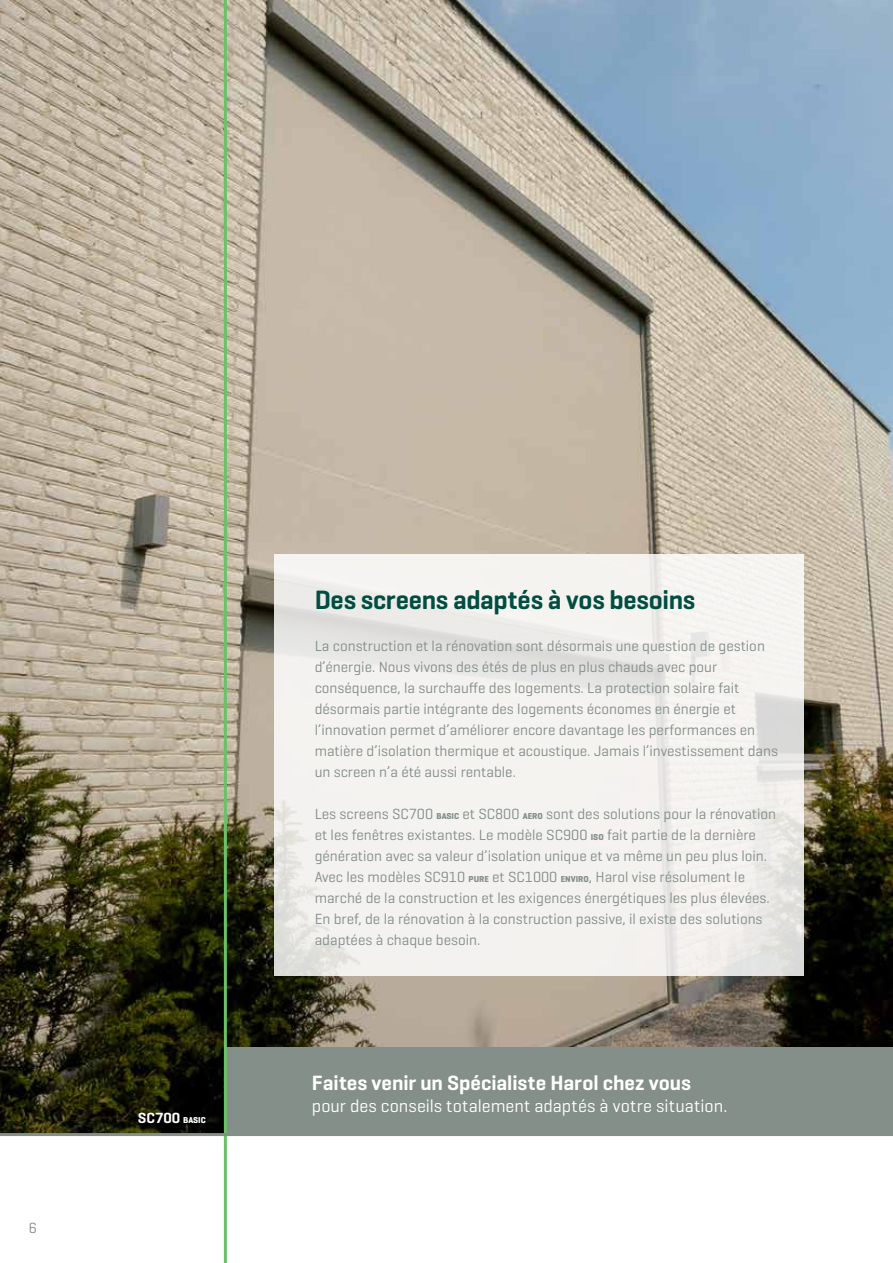
<style>
.page{position:relative;width:893px;height:1263px;background:#fff}
.page>*{position:absolute;margin:0;border:0;box-sizing:border-box;transform-origin:0 0}
.t1{font:600 27px "Geogrotesque";letter-spacing:-.01em;color:#004d41}
.t2{font:600 21px "Geogrotesque";color:#fff}
.t3{font:18px "Geogrotesque";letter-spacing:.005em;color:#fff}
.t4{font:15px/21px "Geogrotesque";color:#848f8a}
.t5{font:600 15px "Geogrotesque";color:#fff}
.s1{font-weight:700;font-size:8.7px}
</style>
<div class="page">
<img style="left:0;top:0;width:893px;height:1133px">
<div style="left:227px;top:1047px;width:666px;height:87px;background:#848f8a"></div>
<svg style="left:275px;top:555px;width:529px;height:421px;fill:#f4f2f0"></svg>
<hr style="left:224px;top:0;width:3px;height:1263px;background:#6dc069">
<hr style="left:0;top:1133px;width:893px;height:3px;background:#848f8a">
<p class="t4" style="left:29px;top:1217px;width:10px">6</p>
<p class="t5" style="left:138px;top:1108px;width:69px">SC700 <span class="s1">BASIC</span></p>
<h1 class="t1" style="left:315px;top:583px;width:382px">Des screens adaptés à vos besoins</h1>
<p class="t4" style="left:315px;top:635px;width:465px">La construction et la rénovation sont désormais une question de gestion d’énergie. Nous vivons des étés de plus en plus chauds avec pour conséquence, la surchauffe des logements. La protection solaire fait désormais partie intégrante des logements économes en énergie et l’innovation permet d’améliorer encore davantage les performances en matière d’isolation thermique et acoustique. Jamais l’investissement dans un screen n’a été aussi rentable.</p>
<p class="t4" style="left:315px;top:803px;width:463px">Les screens SC700 <span class="s1">BASIC</span> et SC800 <span class="s1">AERO</span> sont des solutions pour la rénovation et les fenêtres existantes. Le modèle SC900 <span class="s1">ISO</span> fait partie de la dernière génération avec sa valeur d’isolation unique et va même un peu plus loin.<br>Avec les modèles SC910 <span class="s1">PURE</span> et SC1000 <span class="s1">ENVIRO</span>, Harol vise résolument le marché de la construction et les exigences énergétiques les plus élevées.<br>En bref, de la rénovation à la construction passive, il existe des solutions adaptées à chaque besoin.</p>
<h2 class="t2" style="left:312px;top:1070px;width:381px">Faites venir un Spécialiste Harol chez vous</h2>
<p class="t3" style="left:312px;top:1094px;width:417px">pour des conseils totalement adaptés à votre situation.</p>
</div>
